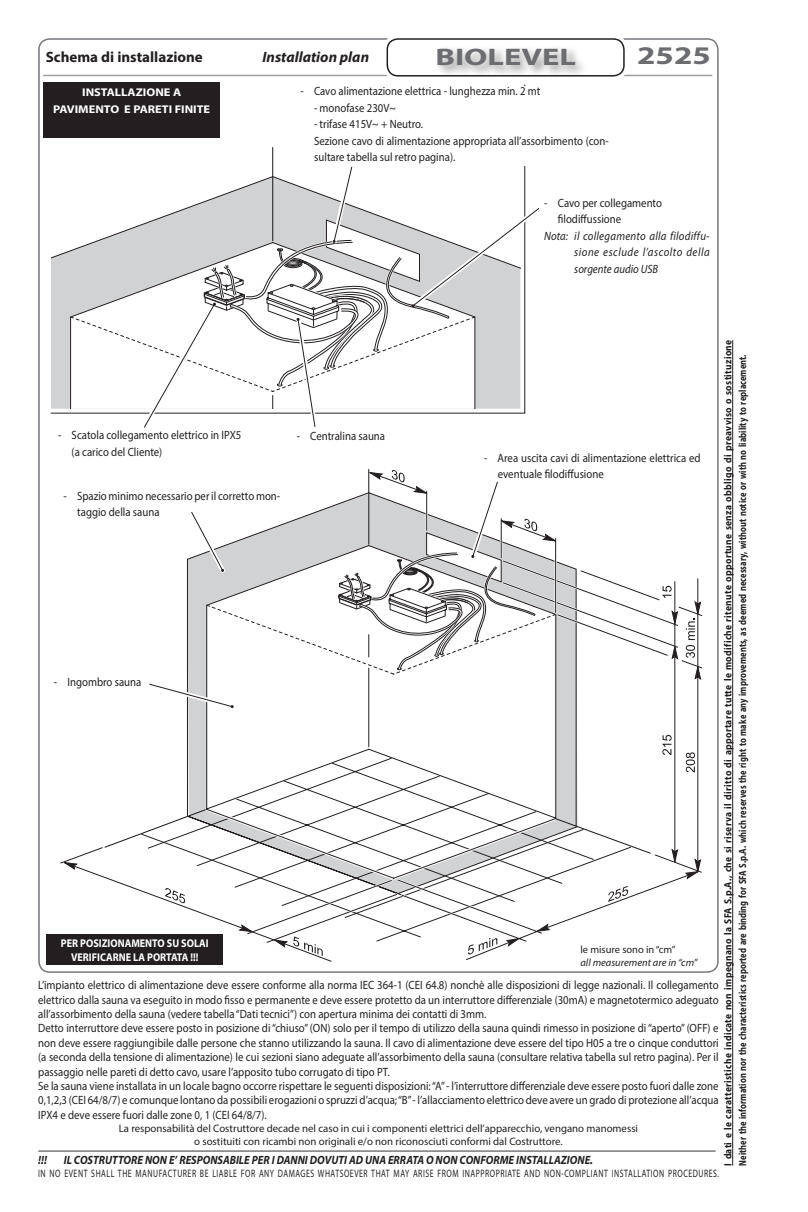
<style>
.page{position:relative;width:808px;height:1212px;background:#fff}
.page>*{position:absolute;margin:0;border:0;box-sizing:border-box;transform-origin:0 0}
.t1{font:700 25.5px "Myriad Pro";color:#6c6d70;scale:1.3 1}
.t2{font:700 24px "Myriad Pro";color:#6c6d70;scale:1.35 1}
.t3{font:700 15px "Myriad Pro";color:#231f20}
.t4{font:italic 700 15px "Myriad Pro";color:#231f20}
.t5{font:12px/14.4px "Myriad Pro";color:#231f20;scale:.9 1}
.t6{font:italic 700 12px "Myriad Pro";color:#231f20;scale:.9 1}
.t7{font:italic 12px/16.5px "Myriad Pro";letter-spacing:.035em;color:#231f20;text-align:justify;scale:.9 1}
.t8{font:700 11.25px/13.5px "Myriad Pro";color:#fff;text-align:center;scale:.9 1}
.t9{font:700 11.25px "Myriad Pro";color:#fff;scale:1.1 1}
.t10{font:10.8px/12.9px "Myriad Pro";color:#231f20;text-align:center}
.t11{font:10.8px "Myriad Pro";letter-spacing:.07em;color:#231f20;scale:.72 1}
.t12{font:700 10.5px "Myriad Pro";letter-spacing:.01em;color:#231f20;scale:.8 1}
.t13{font:700 10.5px "Myriad Pro";letter-spacing:.035em;color:#231f20;scale:.9 1}
.t14{font:italic 10.5px "Myriad Pro";color:#231f20}
.t15{font:10.5px "Myriad Pro";color:#231f20}
</style>
<div class="page">
<hr style="left:732px;top:340px;width:1px;height:825px;background:#231f20">
<hr style="left:38px;top:1150px;width:678px;height:2px;background:#76787b">
<hr style="left:43px;top:75px;width:669px;height:1px;background:#9d9fa2">
<div style="left:384px;top:36px;width:243px;height:43px;border:2px solid #fff;border-radius:11px"></div>
<div style="left:387px;top:38px;width:238px;height:39px;border:2px solid #231f20;border-radius:11px"></div>
<hr style="left:368px;top:469px;width:1px;height:75px;background:#231f20">
<svg style="left:187px;top:712px;width:370px;height:93px"></svg>
<svg style="left:557px;top:712px;width:145px;height:160px"></svg>
<hr style="left:368px;top:668px;width:1px;height:79px;background:#231f20">
<hr style="left:675px;top:646px;width:1px;height:216px;background:#231f20">
<svg style="left:662px;top:735px;width:10px;height:20px"></svg>
<svg style="left:686px;top:752px;width:9px;height:20px"></svg>
<hr style="left:272px;top:148px;width:1px;height:93px;background:#231f20">
<div style="left:51px;top:250px;width:19px;height:159px;background:#d1d2d4"></div>
<svg style="left:60px;top:805px;width:641px;height:157px"></svg>
<svg style="left:70px;top:161px;width:470px;height:267px"></svg>
<svg style="left:149px;top:470px;width:554px;height:242px"></svg>
<div style="left:44px;top:82px;width:176px;height:55px;background:#231f20"></div>
<div style="left:47px;top:934px;width:176px;height:31px;background:#231f20"></div>
<div style="left:434px;top:45px;width:154px;height:33px;background:#231f20;opacity:.55"></div>
<div style="left:428px;top:39px;width:156px;height:35px;background:#fff;opacity:.75"></div>
<p class="t2" style="left:435px;top:41px;width:106px">BIOLEVEL</p>
<p class="t1" style="left:637px;top:39px;width:58px">2525</p>
<p class="t3" style="left:46px;top:47px;width:159px">Schema di installazione</p>
<p class="t4" style="left:262px;top:47px;width:108px">Installation plan</p>
<p class="t5" style="left:300px;top:84px;width:268px">- Cavo alimentazione elettrica - lunghezza min. 2 mt</p>
<p class="t5" style="left:314px;top:101px;width:92px">- monofase 230V~</p>
<p class="t5" style="left:314px;top:117px;width:123px">- trifase 415V~ + Neutro.</p>
<p class="t5" style="left:314px;top:132px;width:329px;line-height:16.5px">Sezione cavo di alimentazione appropriata all’assorbimento (con&shy;sultare tabella sul retro pagina).</p>
<p class="t5" style="left:544px;top:195px;width:132px">- Cavo per collegamento</p>
<p class="t5" style="left:558px;top:212px;width:72px">filodiffussione</p>
<p class="t7" style="left:574px;top:227px;width:152px;text-indent:-30px">Nota: il collegamento alla filodiffu&shy;sione esclude l’ascolto della sorgente audio USB</p>
<p class="t9" style="left:82px;top:85px;width:91px">INSTALLAZIONE A</p>
<p class="t9" style="left:53px;top:102px;width:144px">PAVIMENTO E PARETI FINITE</p>
<p class="t13" style="left:721px;top:1165px;width:919px;rotate:-90deg">I dati e le caratteristiche indicate non impegnano la SFA S.p.A., che si riserva il diritto di apportare tutte le modifiche ritenute opportune senza obbligo di preavviso o sostituzione</p>
<p class="t12" style="left:736px;top:1165px;width:1015px;rotate:-90deg">Neither the information nor the characteristics reported are binding for SFA S.p.A. which reserves the right to make any improvements, as deemed necessary, without notice or with no liability to replacement.</p>
<p class="t5" style="left:58px;top:428px;width:205px">- Scatola collegamento elettrico in IPX5</p>
<p class="t5" style="left:72px;top:444px;width:102px">(a carico del Cliente)</p>
<p class="t5" style="left:297px;top:429px;width:100px">- Centralina sauna</p>
<p class="t5" style="left:498px;top:449px;width:227px;line-height:16.5px;text-indent:-14px">- Area uscita cavi di alimentazione elettrica ed eventuale filodiffusione</p>
<p class="t5" style="left:77px;top:487px;width:227px;line-height:16.5px;text-indent:-14px">- Spazio minimo necessario per il corretto mon&shy;taggio della sauna</p>
<p class="t5" style="left:54px;top:675px;width:99px">- Ingombro sauna</p>
<p class="t8" style="left:61px;top:936px;width:166px">PER POSIZIONAMENTO SU SOLAI<br>VERIFICARNE LA PORTATA !!!</p>
<p class="t15" style="left:580px;top:943px;width:97px">le misure sono in “cm”</p>
<p class="t14" style="left:580px;top:955px;width:118px">all measurement are in “cm”</p>
<p class="t5" style="left:38px;top:978px;width:758px">L’impianto elettrico di alimentazione deve essere conforme alla norma IEC 364-1 (CEI 64.8) nonchè alle disposizioni di legge nazionali. Il collegamento elettrico dalla sauna va eseguito in modo fisso e permanente e deve essere protetto da un interruttore differenziale (30mA) e magnetotermico adeguato all’assorbimento della sauna (vedere tabella “Dati tecnici”) con apertura minima dei contatti di 3mm.<br>Detto interruttore deve essere posto in posizione di “chiuso” (ON) solo per il tempo di utilizzo della sauna quindi rimesso in posizione di “aperto” (OFF) e non deve essere raggiungibile dalle persone che stanno utilizzando la sauna. Il cavo di alimentazione deve essere del tipo H05 a tre o cinque conduttori (a seconda della tensione di alimentazione) le cui sezioni siano adeguate all’assorbimento della sauna (consultare relativa tabella sul retro pagina). Per il passaggio nelle pareti di detto cavo, usare l’apposito tubo corrugato di tipo PT.<br>Se la sauna viene installata in un locale bagno occorre rispettare le seguenti disposizioni: “A” - l’interruttore differenziale deve essere posto fuori dalle zone 0,1,2,3 (CEI 64/8/7) e comunque lontano da possibili erogazioni o spruzzi d’acqua; “B” - l’allacciamento elettrico deve avere un grado di protezione all’acqua IPX4 e deve essere fuori dalle zone 0, 1 (CEI 64/8/7).</p>
<p class="t10" style="left:119px;top:1121px;width:521px">La responsabilità del Costruttore decade nel caso in cui i componenti elettrici dell’apparecchio, vengano manomessi o sostituiti con ricambi non originali e/o non riconosciuti conformi dal Costruttore.</p>
<p class="t6" style="left:38px;top:1152px;width:11px">!!!</p>
<p class="t6" style="left:64px;top:1152px;width:589px">IL COSTRUTTORE NON E’ RESPONSABILE PER I DANNI DOVUTI AD UNA ERRATA O NON CONFORME INSTALLAZIONE.</p>
<p class="t11" style="left:38px;top:1167px;width:947px">IN NO EVENT SHALL THE MANUFACTURER BE LIABLE FOR ANY DAMAGES WHATSOEVER THAT MAY ARISE FROM INAPPROPRIATE AND NON-COMPLIANT INSTALLATION PROCEDURES.</p>
</div>
